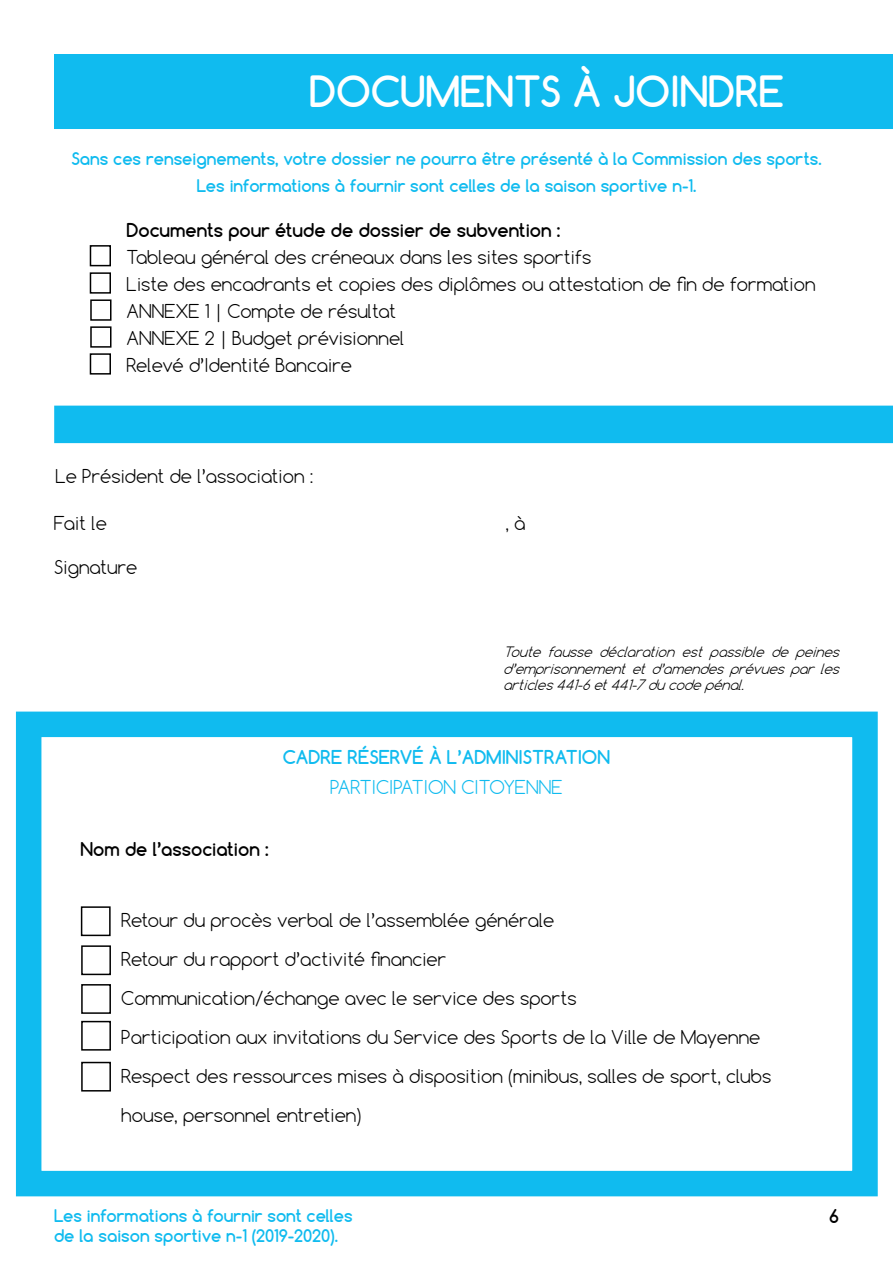
<style>
.page{position:relative;width:893px;height:1263px;background:#fff}
.page>*{position:absolute;margin:0;border:0;box-sizing:border-box;transform-origin:0 0}
.t1{font:700 40.5px "Comfortaa";color:#fff}
.t2{font:300 18px/39px "Comfortaa";color:#000}
.t3{font:700 18px "Comfortaa";color:#000}
.t4{font:700 18px "Comfortaa";color:#10bbef}
.t5{font:300 18px "Comfortaa";color:#10bbef}
.t6{font:700 16.5px/26.4px "Comfortaa";color:#10bbef;text-align:center}
.t7{font:italic 300 13.5px/16.2px "Comfortaa";color:#000;text-align:justify}
</style>
<div class="page">
<div style="left:54px;top:406px;width:839px;height:37px;background:#10bbef"></div>
<div style="left:54px;top:54px;width:839px;height:75px;background:#10bbef"></div>
<div style="left:16px;top:711px;width:862px;height:485px;border:26px solid #10bbef"></div>
<div style="left:90px;top:245px;width:21px;height:21px;border:2px solid #000"></div>
<div style="left:90px;top:272px;width:21px;height:22px;border:2px solid #000"></div>
<div style="left:90px;top:299px;width:21px;height:22px;border:2px solid #000"></div>
<div style="left:90px;top:326px;width:21px;height:22px;border:2px solid #000"></div>
<div style="left:90px;top:353px;width:21px;height:22px;border:2px solid #000"></div>
<div style="left:81px;top:906px;width:30px;height:30px;border:2px solid #000"></div>
<div style="left:81px;top:945px;width:30px;height:30px;border:2px solid #000"></div>
<div style="left:81px;top:984px;width:30px;height:30px;border:2px solid #000"></div>
<div style="left:81px;top:1021px;width:30px;height:29px;border:2px solid #000"></div>
<div style="left:81px;top:1062px;width:30px;height:29px;border:2px solid #000"></div>
<h1 class="t1" style="left:309px;top:66px;width:476px">DOCUMENTS À JOINDRE</h1>
<p class="t6" style="left:71px;top:146px;width:752px">Sans ces renseignements, votre dossier ne pourra être présenté à la Commission des sports.<br>Les informations à fournir sont celles de la saison sportive n-1.</p>
<p class="t3" style="left:126px;top:219px;width:435px">Documents pour étude de dossier de subvention :</p>
<p class="t2" style="left:126px;top:244px;width:691px;line-height:27px">Tableau général des créneaux dans les sites sportifs<br>Liste des encadrants et copies des diplômes ou attestation de fin de formation ANNEXE 1 | Compte de résultat<br>ANNEXE 2 | Budget prévisionnel<br>Relevé d’Identité Bancaire</p>
<p class="t2" style="left:56px;top:456px;width:259px">Le Président de l’association :</p>
<p class="t2" style="left:54px;top:504px;width:55px">Fait le</p>
<p class="t2" style="left:505px;top:504px;width:22px">, à</p>
<p class="t2" style="left:54px;top:547px;width:85px">Signature</p>
<p class="t7" style="left:503px;top:644px;width:342px">Toute fausse déclaration est passible de peines d’emprisonnement et d’amendes prévues par les articles441-6et441-7ducodepénal.</p>
<p class="t4" style="left:283px;top:745px;width:329px">CADRE RÉSERVÉ À L’ADMINISTRATION</p>
<p class="t5" style="left:330px;top:775px;width:234px">PARTICIPATION CITOYENNE</p>
<p class="t3" style="left:80px;top:838px;width:190px">Nom de l’association :</p>
<p class="t2" style="left:121px;top:901px;width:651px">Retour du procès verbal de l’assemblée générale<br>Retour du rapport d’activité financier<br>Communication/échange avec le service des sports<br>Participation aux invitations du Service des Sports de la Ville de Mayenne Respect des ressources mises à disposition (minibus, salles de sport, clubs house, personnel entretien)</p>
<p class="t6" style="left:54px;top:1202px;width:300px">Les informations à fournir sont celles</p>
<p class="t3" style="left:829px;top:1205px;width:11px">6</p>
<p class="t6" style="left:54px;top:1222px;width:286px">de la saison sportive n-1 (2019-2020).</p>
</div>
